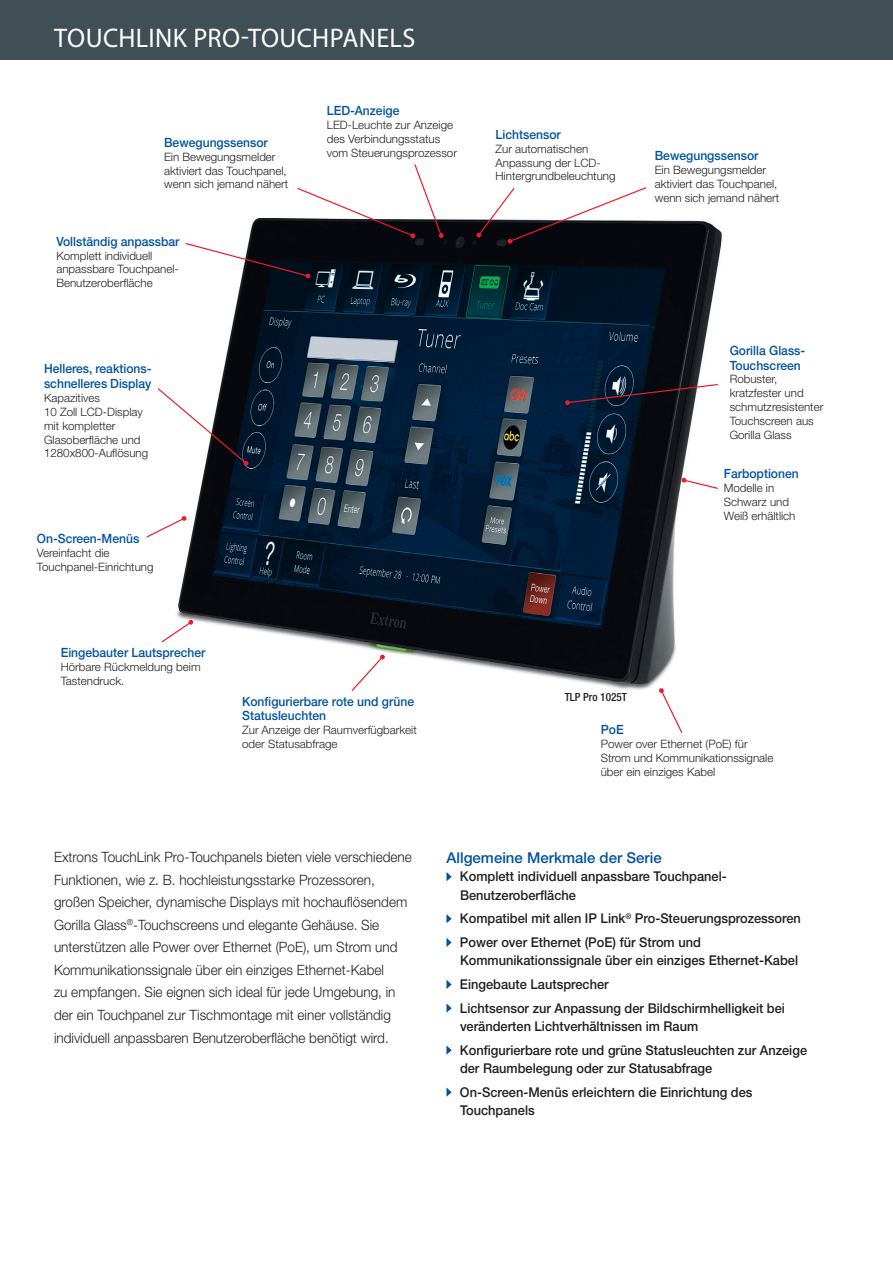
<style>
.page{position:relative;width:893px;height:1263px;background:#fff}
.page>*{position:absolute;margin:0;border:0;box-sizing:border-box;transform-origin:0 0}
.header_main{font:27px "Myriad Pro";letter-spacing:.015em;color:#fff}
.features_subhead{font:500 15px "Helvetica Neue LT Std";color:#0153a0}
.bodycopy_desc_left_j{font:300 14.25px/22.5px "Helvetica Neue LT Std";color:#231f20;scale:.95 1}
.feature_bullets{font:500 13.5px/18.3px "Helvetica Neue LT Std";color:#231f20;scale:.95 1}
.callout_header{font:500 12.75px/14.7px "Helvetica Neue LT Std";color:#0153a0;scale:.95 1}
.callout_bodycopy{font:300 11.55px/13.8px "Helvetica Neue LT Std";color:#231f20}
.t1{font:500 condensed 11.25px "Helvetica Neue LT Std";color:#231f20}
</style>
<div class="page">
<div style="left:0;top:0;width:893px;height:60px;background:#404e56"></div>
<img style="left:176px;top:219px;width:546px;height:471px">
<svg style="left:682px;top:478px;width:37px;height:12px"></svg>
<svg style="left:565px;top:383px;width:154px;height:22px;background:#3d3e4c"></svg>
<svg style="left:351px;top:655px;width:34px;height:36px"></svg>
<svg style="left:146px;top:516px;width:40px;height:22px"></svg>
<svg style="left:161px;top:620px;width:32px;height:23px"></svg>
<svg style="left:158px;top:387px;width:91px;height:79px"></svg>
<svg style="left:476px;top:187px;width:171px;height:57px"></svg>
<svg style="left:659px;top:688px;width:24px;height:45px"></svg>
<svg style="left:185px;top:164px;width:259px;height:114px"></svg>
<svg style="left:446px;top:872px;width:6px;height:9px"></svg>
<svg style="left:446px;top:914px;width:6px;height:9px"></svg>
<svg style="left:446px;top:938px;width:6px;height:9px"></svg>
<svg style="left:446px;top:980px;width:6px;height:9px"></svg>
<svg style="left:446px;top:1003px;width:6px;height:10px"></svg>
<svg style="left:446px;top:1045px;width:6px;height:10px"></svg>
<svg style="left:446px;top:1087px;width:6px;height:10px"></svg>
<p class="header_main" style="left:54px;top:22px;width:363px">TOUCHLINK PRO-TOUCHPANELS</p>
<p class="callout_header" style="left:164px;top:135px;width:111px">Bewegungssensor</p>
<p class="callout_bodycopy" style="left:164px;top:149px;width:126px">Ein Bewegungsmelder aktiviert das Touchpanel, wenn sich jemand nähert</p>
<p class="callout_header" style="left:56px;top:234px;width:131px">Vollständig anpassbar</p>
<p class="callout_bodycopy" style="left:56px;top:248px;width:124px">Komplett individuell anpassbare Touchpanel-<br>Benutzeroberfläche</p>
<p class="callout_header" style="left:44px;top:361px;width:115px">Helleres, reaktions&shy;schnelleres Display</p>
<p class="callout_bodycopy" style="left:44px;top:391px;width:106px">Kapazitives<br>10 Zoll LCD-Display mit kompletter<br>Glasoberfläche und<br>1280x800-Auflösung</p>
<p class="callout_header" style="left:37px;top:531px;width:109px">On-Screen-Menüs</p>
<p class="callout_bodycopy" style="left:37px;top:546px;width:118px">Vereinfacht die<br>Touchpanel-Einrichtung</p>
<p class="callout_header" style="left:61px;top:645px;width:154px">Eingebauter Lautsprecher</p>
<p class="callout_bodycopy" style="left:61px;top:660px;width:141px">Hörbare Rückmeldung beim<br>Tastendruck.</p>
<p class="callout_header" style="left:327px;top:103px;width:78px">LED-Anzeige</p>
<p class="callout_bodycopy" style="left:327px;top:118px;width:132px">LED-Leuchte zur Anzeige des Verbindungsstatus vom Steuerungsprozessor</p>
<p class="callout_header" style="left:242px;top:693px;width:182px">Konfigurierbare rote und grüne<br>Statusleuchten</p>
<p class="callout_bodycopy" style="left:242px;top:723px;width:176px">Zur Anzeige der Raumverfügbarkeit oder Statusabfrage</p>
<p class="callout_header" style="left:495px;top:127px;width:70px">Lichtsensor</p>
<p class="callout_bodycopy" style="left:495px;top:141px;width:122px">Zur automatischen<br>Anpassung der LCD-<br>Hintergrundbeleuchtung</p>
<p class="callout_header" style="left:655px;top:148px;width:111px">Bewegungssensor</p>
<p class="callout_bodycopy" style="left:655px;top:163px;width:126px">Ein Bewegungsmelder aktiviert das Touchpanel, wenn sich jemand nähert</p>
<p class="callout_header" style="left:730px;top:343px;width:81px">Gorilla Glass-<br>Touchscreen</p>
<p class="callout_bodycopy" style="left:730px;top:372px;width:95px">Robuster, kratzfester und schmutzresistenter<br>Touchscreen aus<br>Gorilla Glass</p>
<p class="t1" style="left:565px;top:690px;width:64px">TLP Pro 1025T</p>
<p class="callout_header" style="left:724px;top:466px;width:80px">Farboptionen</p>
<p class="callout_bodycopy" style="left:724px;top:481px;width:73px">Modelle in<br>Schwarz und<br>Weiß erhältlich</p>
<p class="callout_header" style="left:601px;top:722px;width:26px">PoE</p>
<p class="callout_bodycopy" style="left:601px;top:736px;width:174px">Power over Ethernet (PoE) für<br>Strom und Kommunikationssignale über ein einziges Kabel</p>
<p class="bodycopy_desc_left_j" style="left:54px;top:846px;width:378px">Extrons TouchLink Pro-Touchpanels bieten viele verschiedene Funktionen, wie z. B. hochleistungsstarke Prozessoren, großen Speicher, dynamische Displays mit hochauflösendem Gorilla Glass<sup>®</sup>-Touchscreens und elegante Gehäuse. Sie unterstützen alle Power over Ethernet (PoE), um Strom und Kommunikationssignale über ein einziges Ethernet-Kabel<br>zu empfangen. Sie eignen sich ideal für jede Umgebung, in der ein Touchpanel zur Tischmontage mit einer vollständig individuell anpassbaren Benutzeroberfläche benötigt wird.</p>
<p class="features_subhead" style="left:446px;top:849px;width:217px">Allgemeine Merkmale der Serie</p>
<p class="feature_bullets" style="left:460px;top:867px;width:282px">Komplett individuell anpassbare Touchpanel-<br>Benutzeroberfläche</p>
<p class="feature_bullets" style="left:460px;top:909px;width:360px">Kompatibel mit allen IP Link<sup>®</sup> Pro-Steuerungsprozessoren</p>
<p class="feature_bullets" style="left:460px;top:933px;width:357px">Power over Ethernet (PoE) für Strom und<br>Kommunikationssignale über ein einziges Ethernet-Kabel</p>
<p class="feature_bullets" style="left:460px;top:975px;width:158px">Eingebaute Lautsprecher</p>
<p class="feature_bullets" style="left:460px;top:999px;width:344px">Lichtsensor zur Anpassung der Bildschirmhelligkeit bei veränderten Lichtverhältnissen im Raum</p>
<p class="feature_bullets" style="left:460px;top:1041px;width:367px">Konfigurierbare rote und grüne Statusleuchten zur Anzeige der Raumbelegung oder zur Statusabfrage</p>
<p class="feature_bullets" style="left:460px;top:1083px;width:309px">On-Screen-Menüs erleichtern die Einrichtung des<br>Touchpanels</p>
</div>
